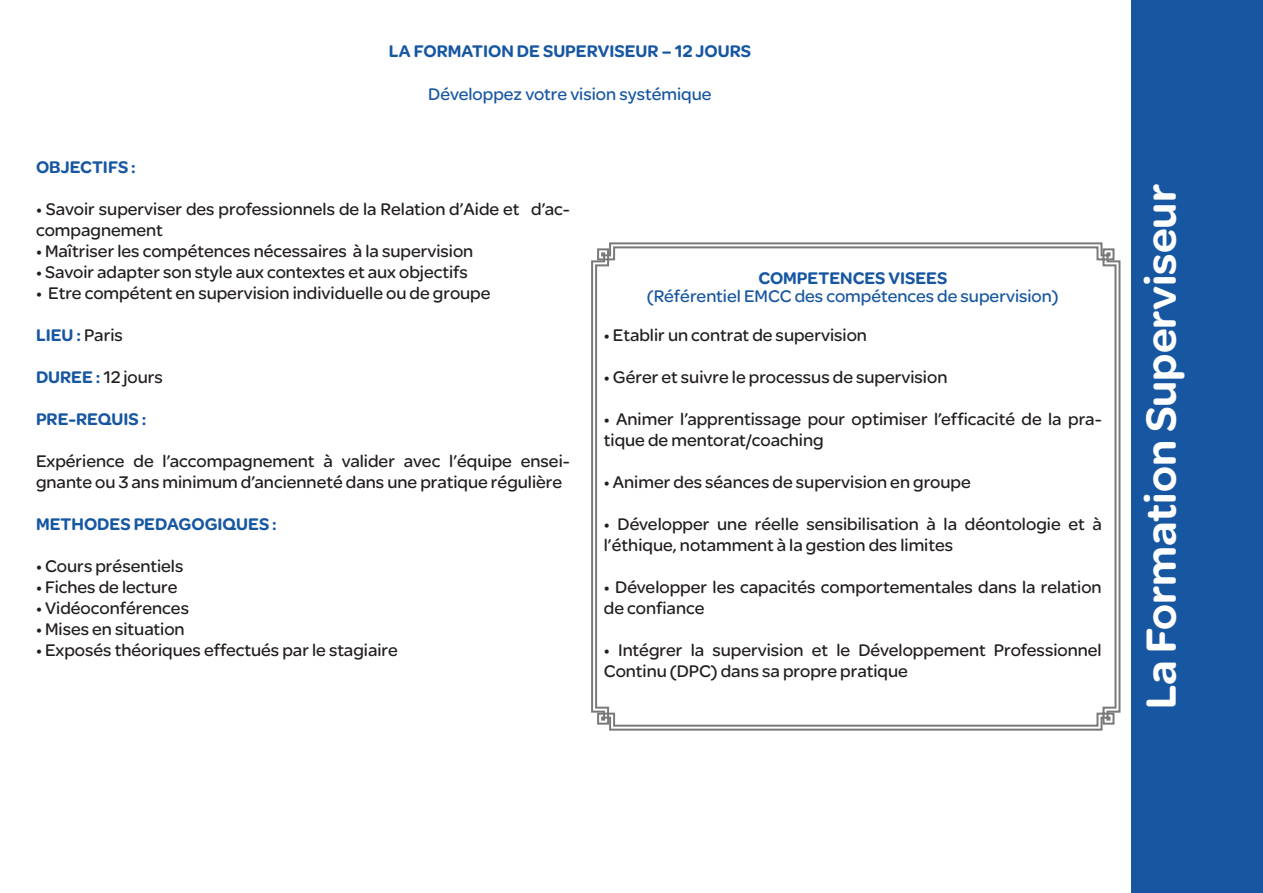
<style>
.page{position:relative;width:1263px;height:893px;background:#fff}
.page>*{position:absolute;margin:0;border:0;box-sizing:border-box;transform-origin:0 0}
.t1{font:900 45px "SE Optimist";color:#fff}
.t2{font:18px/21px "SE Optimist";color:#231f20}
.t3{font:900 18px "SE Optimist";color:#1757a2}
.t4{font:18px "SE Optimist";color:#1757a2}
.s1{font-weight:400;color:#231f20}
.s2{font-weight:900;color:#1757a2}
</style>
<div class="page">
<div style="left:1131px;top:0;width:132px;height:893px;background:#1757a2"></div>
<svg style="left:591px;top:242px;width:530px;height:489px"></svg>
<svg style="left:594px;top:245px;width:523px;height:483px"></svg>
<p class="t3" style="left:389px;top:38px;width:364px">LA FORMATION DE SUPERVISEUR – 12 JOURS</p>
<p class="t4" style="left:428px;top:82px;width:285px">Développez votre vision systémique</p>
<p class="t3" style="left:36px;top:154px;width:101px">OBJECTIFS :</p>
<p class="t2" style="left:36px;top:198px;width:535px">• Savoir superviser des professionnels de la Relation d’Aide et d’ac&shy;compagnement</p>
<p class="t2" style="left:36px;top:240px;width:439px">• Maîtriser les compétences nécessaires à la supervision</p>
<p class="t2" style="left:36px;top:261px;width:433px">• Savoir adapter son style aux contextes et aux objectifs</p>
<p class="t2" style="left:36px;top:282px;width:456px">• Etre compétent en supervision individuelle ou de groupe</p>
<p class="t3" style="left:36px;top:322px;width:88px">LIEU : <span class="s1">Paris</span></p>
<p class="t2" style="left:36px;top:366px;width:128px"><span class="s2">DUREE :</span> 12 jours</p>
<p class="t3" style="left:36px;top:406px;width:112px">PRE-REQUIS :</p>
<p class="t2" style="left:36px;top:450px;width:535px">Expérience de l’accompagnement à valider avec l’équipe ensei&shy;gnante ou 3 ans minimum d’ancienneté dans une pratique régulière</p>
<p class="t3" style="left:36px;top:511px;width:242px">METHODES PEDAGOGIQUES :</p>
<p class="t2" style="left:36px;top:555px;width:149px">• Cours présentiels</p>
<p class="t2" style="left:36px;top:576px;width:143px">• Fiches de lecture</p>
<p class="t2" style="left:36px;top:597px;width:155px">• Vidéoconférences</p>
<p class="t2" style="left:36px;top:618px;width:150px">• Mises en situation</p>
<p class="t2" style="left:36px;top:639px;width:363px">• Exposés théoriques effectués par le stagiaire</p>
<p class="t3" style="left:758px;top:265px;width:190px">COMPETENCES VISEES</p>
<p class="t4" style="left:647px;top:283px;width:413px">(Référentiel EMCC des compétences de supervision)</p>
<p class="t2" style="left:604px;top:324px;width:265px">• Etablir un contrat de supervision</p>
<p class="t2" style="left:604px;top:366px;width:345px">• Gérer et suivre le processus de supervision</p>
<p class="t2" style="left:604px;top:408px;width:499px">• Animer l’apprentissage pour optimiser l’efficacité de la pra&shy;tique de mentorat/coaching</p>
<p class="t2" style="left:604px;top:471px;width:368px">• Animer des séances de supervision en groupe</p>
<p class="t2" style="left:604px;top:513px;width:499px">• Développer une réelle sensibilisation à la déontologie et à l’éthique, notamment à la gestion des limites</p>
<p class="t2" style="left:604px;top:576px;width:499px">• Développer les capacités comportementales dans la relation de confiance</p>
<p class="t2" style="left:604px;top:639px;width:499px">• Intégrer la supervision et le Développement Professionnel<br>Continu (DPC) dans sa propre pratique</p>
<h1 class="t1" style="left:1128px;top:709px;width:527px;rotate:-90deg">La Formation Superviseur</h1>
</div>
